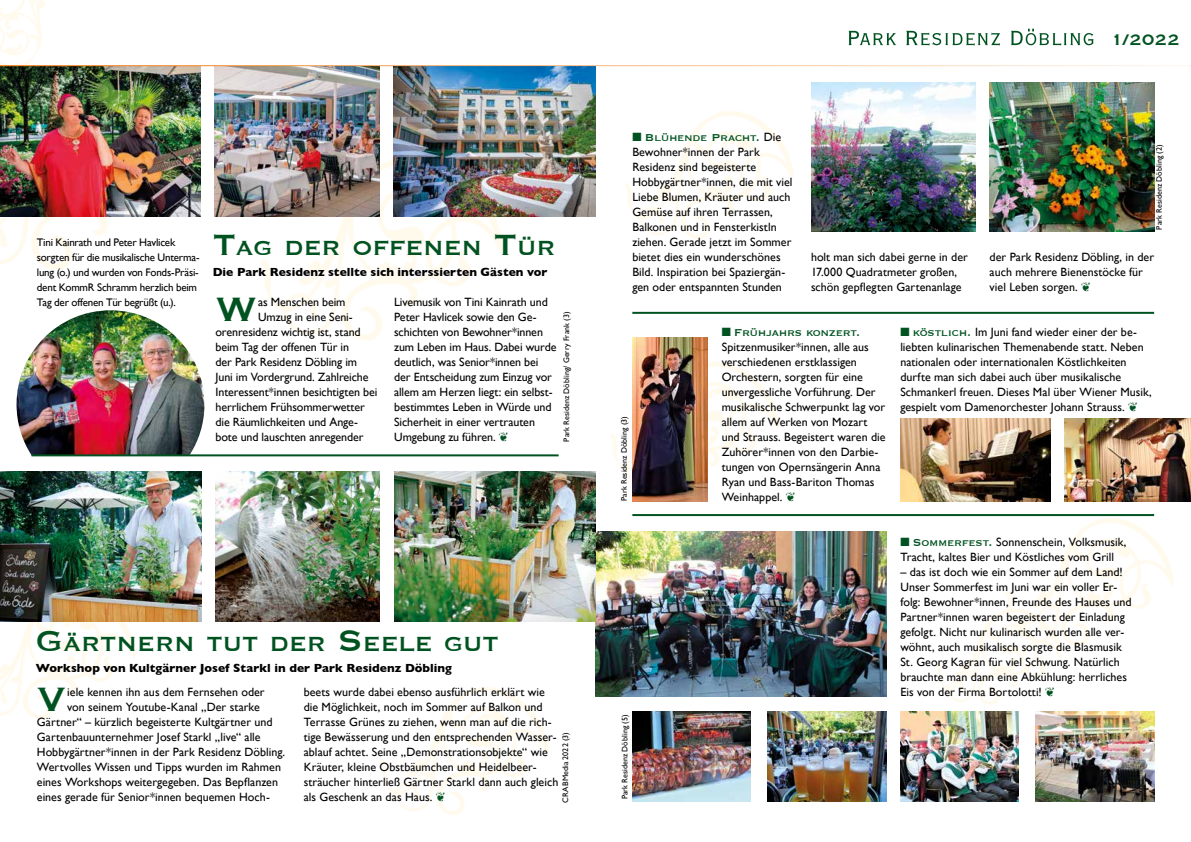
<style>
.page{position:relative;width:1191px;height:842px;background:#fff}
.page>*{position:absolute;margin:0;border:0;box-sizing:border-box;transform-origin:0 0}
.t1{font:43.9px "Copperplate";color:#005321}
.t2{font:26.6px "Copperplate";color:#005321}
.t3{font:20px "Copperplate";color:#005321}
.t4{font:13px "Copperplate";letter-spacing:-.025em;color:#005321}
.t5{font:12px/15px "Gill Sans";color:#000}
.t6{font:700 12px "Gill Sans";letter-spacing:.005em;color:#000}
.t7{font:11px/15px "Gill Sans";letter-spacing:-.02em;color:#000}
.t8{font:8px "Gill Sans";letter-spacing:.005em;color:#000}
.s1{font-size:38px}
.s2{color:#005321}
.s3{font-family:"Gill Sans";font-size:12px;color:#000}
.s4{font-family:"Copperplate";font-size:13px;color:#005321}
</style>
<div class="page">
<img style="left:240px;top:128px;width:279px;height:212px">
<img style="left:990px;top:499px;width:194px;height:147px">
<img style="left:936px;top:594px;width:134px;height:128px">
<svg style="left:848px;top:31px;width:48px;height:14px"></svg>
<svg style="left:906px;top:31px;width:94px;height:15px"></svg>
<svg style="left:1011px;top:29px;width:82px;height:17px"></svg>
<img style="left:610px;top:342px;width:169px;height:160px">
<img style="left:595px;top:531px;width:291px;height:165px">
<img style="left:900px;top:711px;width:118px;height:90px">
<img style="left:632px;top:711px;width:118px;height:90px">
<img style="left:1035px;top:711px;width:119px;height:90px">
<img style="left:767px;top:711px;width:119px;height:90px">
<hr style="left:632px;top:312px;width:522px;height:2px;background:#005321">
<hr style="left:632px;top:514px;width:522px;height:2px;background:#005321">
<img style="left:900px;top:418px;width:150px;height:83px">
<img style="left:1064px;top:418px;width:127px;height:83px">
<img style="left:632px;top:337px;width:75px;height:164px">
<img style="left:0;top:621px;width:146px;height:98px">
<img style="left:214px;top:66px;width:165px;height:150px">
<img style="left:215px;top:471px;width:165px;height:150px">
<img style="left:393px;top:66px;width:202px;height:150px">
<img style="left:394px;top:471px;width:201px;height:150px">
<img style="left:0;top:57px;width:208px;height:212px">
<img style="left:17px;top:310px;width:187px;height:145px">
<img style="left:0;top:66px;width:200px;height:150px">
<img style="left:0;top:471px;width:201px;height:150px">
<hr style="left:0;top:65px;width:1191px;height:1px;background:#ee7203">
<hr style="left:31px;top:454px;width:527px;height:2px;background:#005321">
<img style="left:989px;top:82px;width:165px;height:149px">
<img style="left:811px;top:82px;width:164px;height:149px">
<p class="t7" style="left:37px;top:235px;width:164px">Tini Kainrath und Peter Havlicek sorgten für die musikalische Unterma&shy;lung (o.) und wurden von Fonds-Präsi&shy;dent KommR Schramm herzlich beim Tag der offenen Tür begrüßt (u.).</p>
<h2 class="t2" style="left:213px;top:230px;width:344px"><span class="s1">T</span>ag der offenen <span class="s1">T</span>ür</h2>
<p class="t6" style="left:213px;top:262px;width:336px">Die Park Residenz stellte sich interssierten Gästen vor</p>
<h1 class="t1" style="left:215px;top:280px;width:43px">W</h1>
<p class="t5" style="left:258px;top:294px;width:89px">as Menschen beim</p>
<p class="t5" style="left:258px;top:309px;width:96px">Umzug in eine Seni-</p>
<p class="t5" style="left:215px;top:324px;width:147px">orenresidenz wichtig ist, stand</p>
<p class="t5" style="left:215px;top:339px;width:135px">beim Tag der offenen Tür in</p>
<p class="t5" style="left:215px;top:354px;width:143px">der Park Residenz Döbling im</p>
<p class="t5" style="left:215px;top:369px;width:155px">Juni im Vordergrund. Zahlreiche</p>
<p class="t5" style="left:215px;top:384px;width:163px">Interessent*innen besichtigten bei</p>
<p class="t5" style="left:215px;top:399px;width:151px">herrlichem Frühsommerwetter</p>
<p class="t5" style="left:215px;top:414px;width:144px">die Räumlichkeiten und Ange-</p>
<p class="t5" style="left:215px;top:429px;width:149px">bote und lauschten anregender</p>
<p class="t5" style="left:394px;top:294px;width:164px">Livemusik von Tini Kainrath und<br>Peter Havlicek sowie den Ge&shy;schichten von Bewohner*innen zum Leben im Haus. Dabei wurde deutlich, was Senior*innen bei der Entscheidung zum Einzug vor allem am Herzen liegt: ein selbst&shy;bestimmtes Leben in Würde und<br>Sicherheit in einer vertrauten<br>Umgebung zu führen. <span class="s2">❦</span></p>
<p class="t8" style="left:562px;top:441px;width:131px;rotate:-90deg">Park Residenz Döbling/ Gerry Frank (3)</p>
<h2 class="t2" style="left:36px;top:626px;width:462px"><span class="s1">G</span>ärtnern tut der <span class="s1">S</span> eele gut</h2>
<p class="t6" style="left:36px;top:658px;width:417px">Workshop von Kultgärner Josef Starkl in der Park Residenz Döbling</p>
<h1 class="t1" style="left:37px;top:670px;width:31px">V</h1>
<p class="t5" style="left:67px;top:684px;width:199px">iele kennen ihn aus dem Fernsehen oder</p>
<p class="t5" style="left:67px;top:699px;width:194px">von seinem Youtube-Kanal „Der starke</p>
<p class="t5" style="left:37px;top:714px;width:237px">Gärtner“ – kürzlich begeisterte Kultgärtner und</p>
<p class="t5" style="left:37px;top:729px;width:225px">Gartenbauunternehmer Josef Starkl „live“ alle</p>
<p class="t5" style="left:37px;top:744px;width:250px">Hobbygärtner*innen in der Park Residenz Döbling.</p>
<p class="t5" style="left:37px;top:759px;width:246px">Wertvolles Wissen und Tipps wurden im Rahmen</p>
<p class="t5" style="left:37px;top:774px;width:243px">eines Workshops weitergegeben. Das Bepflanzen</p>
<p class="t5" style="left:37px;top:789px;width:234px">eines gerade für Senior*innen bequemen Hoch-</p>
<p class="t5" style="left:304px;top:684px;width:256px">beets wurde dabei ebenso ausführlich erklärt wie die Möglichkeit, noch im Sommer auf Balkon und Terrasse Grünes zu ziehen, wenn man auf die rich&shy;tige Bewässerung und den entsprechenden Wasser&shy;ablauf achtet. Seine „Demonstrationsobjekte“ wie Kräuter, kleine Obstbäumchen und Heidelbeer&shy;sträucher hinterließ Gärtner Starkl dann auch gleich als Geschenk an das Haus. <span class="s2">❦</span></p>
<p class="t8" style="left:561px;top:803px;width:72px;rotate:-90deg">CRABMedia 2022 (3)</p>
<h3 class="t3" style="left:1111px;top:27px;width:70px">1/2022</h3>
<p class="t4" style="left:632px;top:129px;width:150px">■ Blühende Pracht. <span class="s3">Die</span></p>
<p class="t5" style="left:632px;top:144px;width:162px">Bewohner*innen der Park<br>Residenz sind begeisterte<br>Hobbygärtner*innen, die mit viel<br>Liebe Blumen, Kräuter und auch<br>Gemüse auf ihren Terrassen,<br>Balkonen und in Fensterkistln ziehen. Gerade jetzt im Sommer bietet dies ein wunderschönes<br>Bild. Inspiration bei Spaziergän&shy;gen oder entspannten Stunden</p>
<p class="t4" style="left:721px;top:324px;width:140px">■ Frühjahrs konzert.</p>
<p class="t5" style="left:721px;top:339px;width:165px">Spitzenmusiker*innen, alle aus verschiedenen erstklassigen<br>Orchestern, sorgten für eine unvergessliche Vorführung. Der musikalische Schwerpunkt lag vor allem auf Werken von Mozart und Strauss. Begeistert waren die<br>Zuhörer*innen von den Darbie&shy;tungen von Opernsängerin Anna<br>Ryan und Bass-Bariton Thomas<br>Weinhappel. <span class="s2">❦</span></p>
<p class="t8" style="left:1154px;top:230px;width:86px;rotate:-90deg">Park Residenz Döbling (2)</p>
<p class="t5" style="left:811px;top:249px;width:158px">holt man sich dabei gerne in der<br>17.000 Quadratmeter großen, schön gepflegten Gartenanlage</p>
<p class="t5" style="left:989px;top:249px;width:166px">der Park Residenz Döbling, in der auch mehrere Bienenstöcke für viel Leben sorgen. <span class="s2">❦</span></p>
<p class="t5" style="left:900px;top:324px;width:253px"><span class="s2">■</span> <span class="s4">köstlich.</span> Im Juni fand wieder einer der be&shy;liebten kulinarischen Themenabende statt. Neben nationalen oder internationalen Köstlichkeiten durfte man sich dabei auch über musikalische Schmankerl freuen. Dieses Mal über Wiener Musik, gespielt vom Damenorchester Johann Strauss. <span class="s2">❦</span></p>
<p class="t8" style="left:619px;top:501px;width:86px;rotate:-90deg">Park Residenz Döbling (3)</p>
<p class="t8" style="left:620px;top:799px;width:86px;rotate:-90deg">Park Residenz Döbling (5)</p>
<p class="t5" style="left:900px;top:534px;width:227px"><span class="s2">■</span> <span class="s4">Sommerfest.</span> Sonnenschein, Volksmusik,<br>Tracht, kaltes Bier und Köstliches vom Grill</p>
<p class="t5" style="left:900px;top:564px;width:233px">– das ist doch wie ein Sommer auf dem Land!<br>Unser Sommerfest im Juni war ein voller Er&shy;folg: Bewohner*innen, Freunde des Hauses und Partner*innen waren begeistert der Einladung gefolgt. Nicht nur kulinarisch wurden alle ver&shy;wöhnt, auch musikalisch sorgte die Blasmusik St. Georg Kagran für viel Schwung. Natürlich brauchte man dann eine Abkühlung: herrliches Eis von der Firma Bortolotti! <span class="s2">❦</span></p>
</div>
